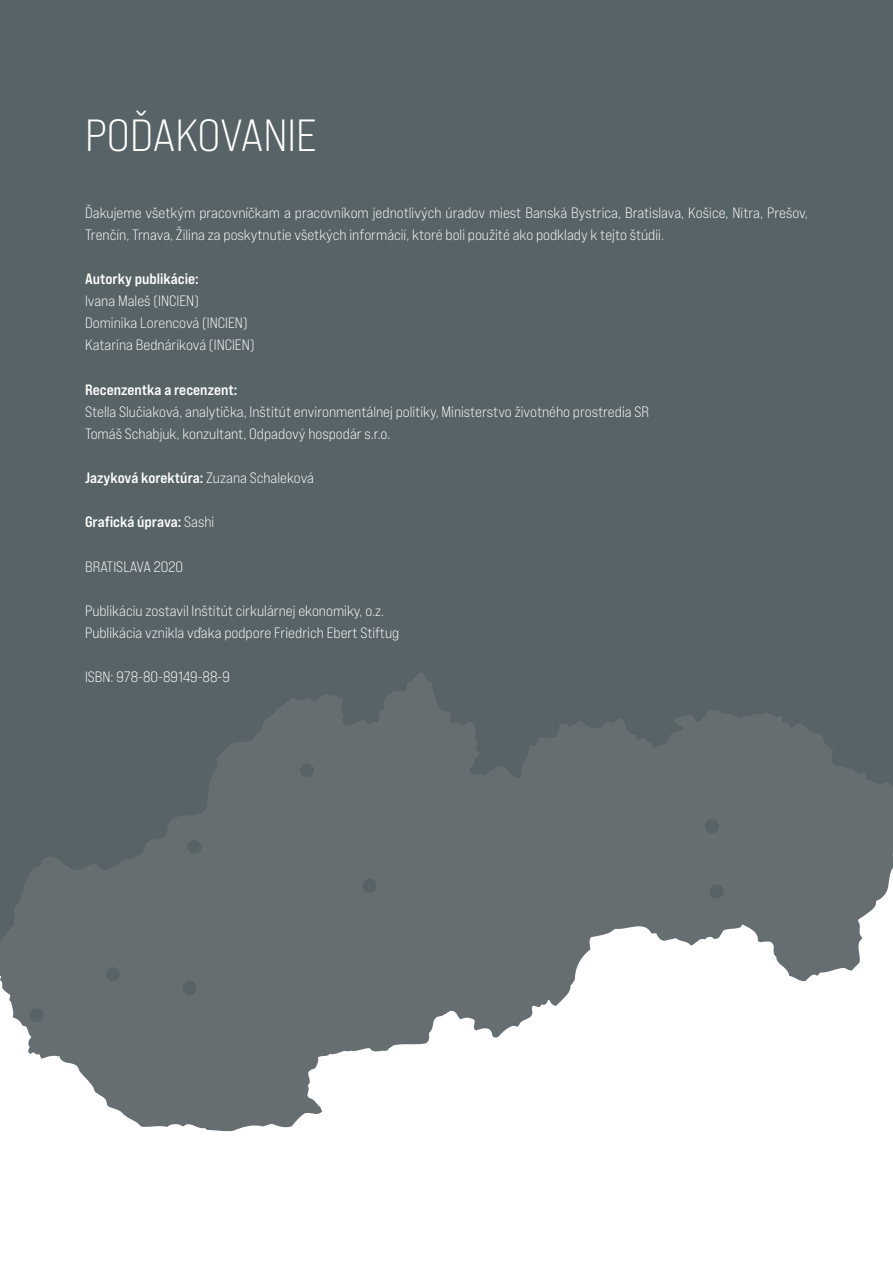
<style>
.page{position:relative;width:893px;height:1263px;background:#fff}
.page>*{position:absolute;margin:0;border:0;box-sizing:border-box;transform-origin:0 0}
.t1{font:45px "Bebas Neue Pro Exp Bk";color:#fff}
.t2{font:15px/22px "Bebas Neue Pro Exp Bk";color:#fff}
.t3{font:15px "Bebas Neue Pro Exp Bd";color:#fff}
.s1{font-family:"Bebas Neue Pro Exp Bk"}
</style>
<div class="page">
<div style="left:0;top:0;width:893px;height:670px;background:#576367"></div>
<svg style="left:0;top:670px;width:893px;height:462px;fill:#666e72"></svg>
<div style="left:187px;top:840px;width:14px;height:14px;border:7px solid #576367;border-radius:50%"></div>
<div style="left:300px;top:763px;width:14px;height:14px;border:7px solid #576367;border-radius:50%"></div>
<div style="left:362px;top:879px;width:14px;height:13px;border:7px solid #576367;border-radius:50%"></div>
<div style="left:183px;top:981px;width:14px;height:14px;border:7px solid #576367;border-radius:50%"></div>
<div style="left:106px;top:967px;width:14px;height:14px;border:7px solid #576367;border-radius:50%"></div>
<div style="left:705px;top:819px;width:14px;height:14px;border:7px solid #576367;border-radius:50%"></div>
<div style="left:710px;top:884px;width:13px;height:14px;border:7px solid #576367;border-radius:50%"></div>
<div style="left:30px;top:1008px;width:14px;height:14px;border:7px solid #576367;border-radius:50%"></div>
<h1 class="t1" style="left:85px;top:108px;width:233px">POĎAKOVANIE</h1>
<p class="t2" style="left:85px;top:201px;width:724px">Ďakujeme všetkým pracovníčkam a pracovníkom jednotlivých úradov miest Banská Bystrica, Bratislava, Košice, Nitra, Prešov,<br>Trenčín, Trnava, Žilina za poskytnutie všetkých informácií, ktoré boli použité ako podklady k tejto štúdii.</p>
<p class="t3" style="left:85px;top:269px;width:115px">Autorky publikácie:</p>
<p class="t2" style="left:85px;top:290px;width:171px">Ivana Maleš (INCIEN)<br>Dominika Lorencová (INCIEN)<br>Katarína Bednáriková (INCIEN)</p>
<p class="t3" style="left:85px;top:380px;width:154px">Recenzentka a recenzent:</p>
<p class="t2" style="left:85px;top:400px;width:565px">Stella Slučiaková, analytička, Inštitút environmentálnej politiky, Ministerstvo životného prostredia SR<br>Tomáš Schabjuk, konzultant, Odpadový hospodár s.r.o.</p>
<p class="t3" style="left:85px;top:468px;width:231px">Jazyková korektúra: <span class="s1">Zuzana Schaleková</span></p>
<p class="t3" style="left:85px;top:513px;width:131px">Grafická úprava: <span class="s1">Sashi</span></p>
<p class="t2" style="left:85px;top:555px;width:100px">BRATISLAVA 2020</p>
<p class="t2" style="left:85px;top:599px;width:316px">Publikáciu zostavil Inštitút cirkulárnej ekonomiky, o.z.<br>Publikácia vznikla vďaka podpore Friedrich Ebert Stiftug</p>
<p class="t2" style="left:85px;top:666px;width:146px">ISBN: 978-80-89149-88-9</p>
</div>
